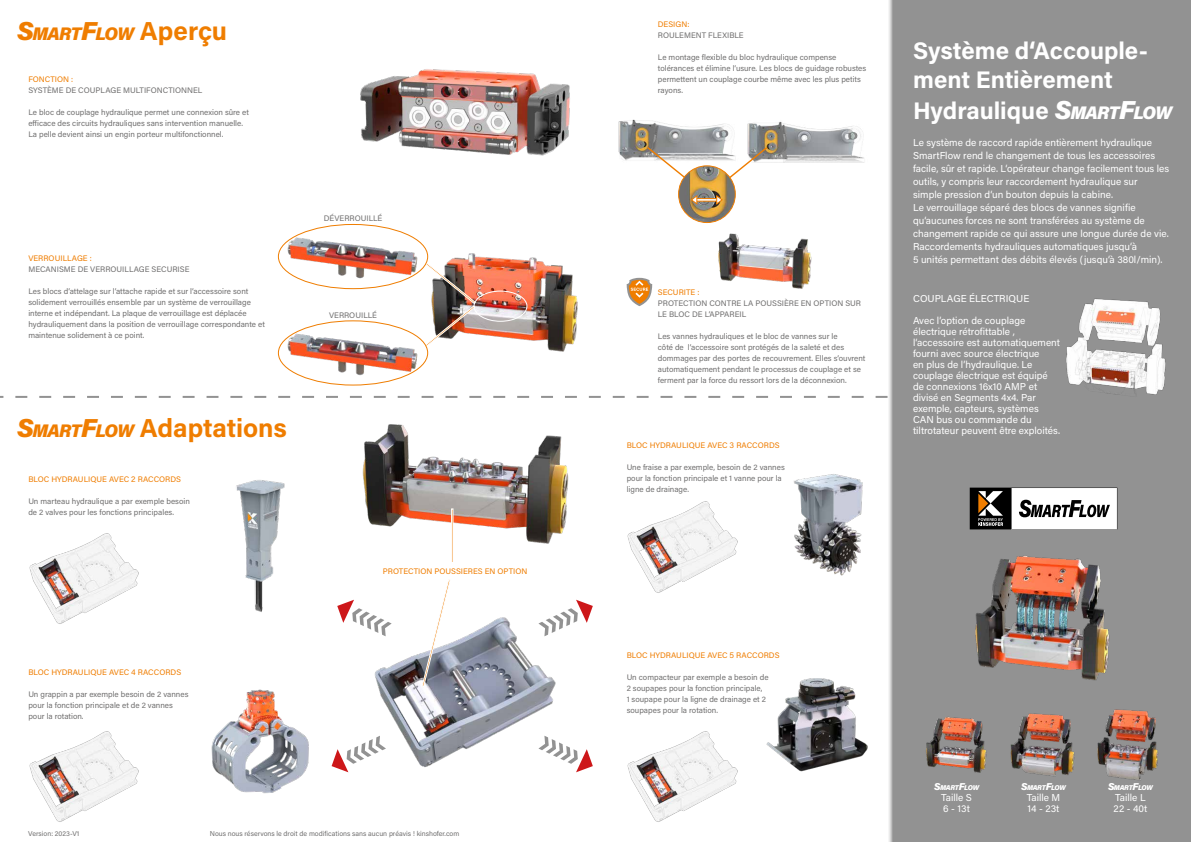
<style>
.page{position:relative;width:1191px;height:842px;background:#fff}
.page>*{position:absolute;margin:0;border:0;box-sizing:border-box;transform-origin:0 0}
.t1{font:700 26px "Acumin Pro";letter-spacing:-.005em;color:#ef7d00}
.t2{font:700 24px/28.8px "Acumin Pro";color:#fff}
.t3{font:italic 900 18.2px "Acumin Pro";letter-spacing:-.04em;color:#ef7d00}
.t4{font:10px/11px "Acumin Pro";color:#fff}
.t5{font:8px/11px "Acumin Pro";color:#706f6f}
.t6{font:8px "Acumin Pro";color:#ef7d00}
.t7{font:7px "Acumin Pro";color:#706f6f}
.t8{font:italic 900 7px "Acumin Pro";letter-spacing:-.04em;color:#fff}
.s1{font-size:26px}
.s2{font-weight:700;font-style:normal;font-size:26px}
.s3{font-weight:900;font-style:italic}
.s4{font-weight:900;font-style:italic;font-size:18.2px}
.s5{font-weight:900;font-style:italic;font-size:26px}
.s6{font-size:10px}
</style>
<div class="page">
<img style="left:618px;top:119px;width:246px;height:47px">
<div style="left:887px;top:0;width:304px;height:842px;background:#929292"></div>
<svg style="left:969px;top:488px;width:148px;height:41px;background:#a9a7a5"></svg>
<img style="left:360px;top:69px;width:210px;height:87px">
<svg style="left:560px;top:600px;width:33px;height:29px"></svg>
<svg style="left:0;top:396px;width:887px;height:2px"></svg>
<svg style="left:560px;top:743px;width:33px;height:29px"></svg>
<svg style="left:337px;top:600px;width:36px;height:30px"></svg>
<svg style="left:332px;top:739px;width:41px;height:33px"></svg>
<img style="left:718px;top:233px;width:94px;height:56px">
<img style="left:373px;top:615px;width:187px;height:152px">
<img style="left:362px;top:424px;width:207px;height:120px">
<img style="left:236px;top:480px;width:49px;height:132px">
<img style="left:793px;top:474px;width:70px;height:102px">
<img style="left:766px;top:678px;width:102px;height:94px">
<img style="left:211px;top:689px;width:121px;height:105px">
<img style="left:428px;top:253px;width:150px;height:102px">
<img style="left:425px;top:263px;width:50px;height:84px">
<svg style="left:647px;top:147px;width:38px;height:31px"></svg>
<svg style="left:729px;top:147px;width:38px;height:31px"></svg>
<img style="left:678px;top:166px;width:57px;height:57px;border-radius:28px">
<div style="left:678px;top:165px;width:58px;height:58px;border:1px solid #ef7d00;border-radius:50%"></div>
<div style="left:695px;top:198px;width:23px;height:3px;background:#fff;border:1px solid #ef7d00"></div>
<svg style="left:716px;top:195px;width:6px;height:9px"></svg>
<svg style="left:691px;top:195px;width:6px;height:9px"></svg>
<img style="left:627px;top:501px;width:111px;height:92px">
<img style="left:627px;top:731px;width:111px;height:91px">
<img style="left:29px;top:533px;width:110px;height:91px">
<img style="left:29px;top:731px;width:110px;height:91px">
<img style="left:1066px;top:298px;width:100px;height:97px">
<svg style="left:451px;top:509px;width:2px;height:53px"></svg>
<img style="left:282px;top:321px;width:142px;height:64px">
<div style="left:473px;top:291px;width:54px;height:31px;border:1px solid #fff;border-radius:50%"></div>
<img style="left:282px;top:224px;width:142px;height:65px">
<svg style="left:422px;top:579px;width:28px;height:108px"></svg>
<img style="left:975px;top:556px;width:135px;height:125px">
<img style="left:926px;top:717px;width:61px;height:56px">
<img style="left:1010px;top:713px;width:65px;height:64px">
<img style="left:1097px;top:709px;width:61px;height:71px">
<svg style="left:626px;top:278px;width:26px;height:28px"></svg>
<h3 class="t3" style="left:17px;top:21px;width:212px"><span class="s1">S</span>MART<span class="s1">F</span>LOW <span class="s2">Aperçu</span></h3>
<p class="t6" style="left:28px;top:74px;width:46px">FONCTION :</p>
<p class="t5" style="left:28px;top:85px;width:175px">SYSTÈME DE COUPLAGE MULTIFONCTIONNEL</p>
<p class="t5" style="left:28px;top:107px;width:222px">Le bloc de couplage hydraulique permet une connexion sûre et efficace des circuits hydrauliques sans intervention manuelle.<br>La pelle devient ainsi un engin porteur multifonctionnel.</p>
<p class="t6" style="left:28px;top:253px;width:65px">VERROUILLAGE :</p>
<p class="t5" style="left:28px;top:263px;width:163px">MECANISME DE VERROUILLAGE SECURISE</p>
<p class="t5" style="left:28px;top:285px;width:238px">Les blocs d‘attelage sur l‘attache rapide et sur l‘accessoire sont solidement verrouillés ensemble par un système de verrouillage interne et indépendant. La plaque de verrouillage est déplacée hydrauliquement dans la position de verrouillage correspondante et maintenue solidement à ce point.</p>
<h1 class="t1" style="left:17px;top:410px;width:271px"><span class="s3">S</span><span class="s4">MART</span><span class="s3">F</span><span class="s4">LOW</span> Adaptations</h1>
<p class="t6" style="left:28px;top:474px;width:154px">BLOC HYDRAULIQUE AVEC 2 RACCORDS</p>
<p class="t5" style="left:28px;top:495px;width:163px">Un marteau hydraulique a par exemple besoin de 2 valves pour les fonctions principales.</p>
<p class="t6" style="left:28px;top:667px;width:154px">BLOC HYDRAULIQUE AVEC 4 RACCORDS</p>
<p class="t5" style="left:28px;top:688px;width:162px">Un grappin a par exemple besoin de 2 vannes pour la fonction principale et de 2 vannes pour la rotation.</p>
<p class="t5" style="left:324px;top:213px;width:60px">DÉVERROUILLÉ</p>
<p class="t5" style="left:329px;top:309px;width:49px">VERROUILLÉ</p>
<p class="t6" style="left:383px;top:566px;width:146px">PROTECTION POUSSIERES EN OPTION</p>
<p class="t7" style="left:28px;top:829px;width:53px">Version: 2023-V1</p>
<p class="t7" style="left:210px;top:829px;width:251px">Nous nous réservons le droit de modifications sans aucun préavis ! kinshofer.com</p>
<p class="t6" style="left:658px;top:19px;width:33px">DESIGN:</p>
<p class="t5" style="left:658px;top:30px;width:87px">ROULEMENT FLEXIBLE</p>
<p class="t5" style="left:658px;top:52px;width:210px">Le montage flexible du bloc hydraulique compense tolérances et élimine l‘usure. Les blocs de guidage robustes permettent un couplage courbe même avec les plus petits rayons.</p>
<p class="t6" style="left:658px;top:287px;width:43px">SECURITE :</p>
<p class="t5" style="left:658px;top:297px;width:205px">PROTECTION CONTRE LA POUSSIÈRE EN OPTION SUR<br>LE BLOC DE L‘APPAREIL</p>
<p class="t5" style="left:658px;top:330px;width:209px">Les vannes hydrauliques et le bloc de vannes sur le<br>côté de l‘accessoire sont protégés de la saleté et des dommages par des portes de recouvrement. Elles s‘ouvrent automatiquement pendant le processus de couplage et se ferment par la force du ressort lors de la déconnexion.</p>
<p class="t6" style="left:626px;top:440px;width:154px">BLOC HYDRAULIQUE AVEC 3 RACCORDS</p>
<p class="t5" style="left:626px;top:461px;width:160px">Une fraise a par exemple, besoin de 2 vannes pour la fonction principale et 1 vanne pour la ligne de drainage.</p>
<h2 class="t2" style="left:913px;top:35px;width:236px">Système d‘Accouple&shy;ment Entièrement</h2>
<h2 class="t2" style="left:913px;top:95px;width:260px">Hydraulique <span class="s5">S</span><span class="s4">MART</span><span class="s5">F</span><span class="s4">LOW</span></h2>
<p class="t4" style="left:913px;top:136px;width:258px;line-height:13px">Le système de raccord rapide entièrement hydraulique SmartFlow rend le changement de tous les accessoires facile, sûr et rapide. L‘opérateur change facilement tous les outils, y compris leur raccordement hydraulique sur<br>simple pression d‘un bouton depuis la cabine.<br>Le verrouillage séparé des blocs de vannes signifie qu‘aucunes forces ne sont transférées au système de changement rapide ce qui assure une longue durée de vie.<br>Raccordements hydrauliques automatiques jusqu‘à<br>5 unités permettant des débits élevés (jusqu‘à 380l/min).</p>
<p class="t4" style="left:913px;top:293px;width:118px">COUPLAGE ÉLECTRIQUE</p>
<p class="t4" style="left:913px;top:315px;width:148px">Avec l’option de couplage électrique rétrofittable , l‘accessoire est automatiquement fourni avec source électrique<br>en plus de l’hydraulique. Le couplage électrique est équipé de connexions 16x10 AMP et divisé en Segments 4x4. Par exemple, capteurs, systèmes<br>CAN bus ou commande du tiltrotateur peuvent être exploités.</p>
<p class="t6" style="left:626px;top:650px;width:154px">BLOC HYDRAULIQUE AVEC 5 RACCORDS</p>
<p class="t5" style="left:626px;top:671px;width:143px">Un compacteur par exemple a besoin de 2 soupapes pour la fonction principale,<br>1 soupape pour la ligne de drainage et 2 soupapes pour la rotation.</p>
<p class="t8" style="left:934px;top:782px;width:46px"><span class="s6">S</span>MART<span class="s6">F</span>LOW</p>
<p class="t4" style="left:941px;top:791px;width:32px">Taille S<br>6 - 13t</p>
<p class="t8" style="left:1021px;top:782px;width:46px"><span class="s6">S</span>MART<span class="s6">F</span>LOW</p>
<p class="t4" style="left:1026px;top:791px;width:35px">Taille M<br>14 - 23t</p>
<p class="t8" style="left:1108px;top:782px;width:46px"><span class="s6">S</span>MART<span class="s6">F</span>LOW</p>
<p class="t4" style="left:1113px;top:791px;width:35px">Taille L<br>22 - 40t</p>
</div>
